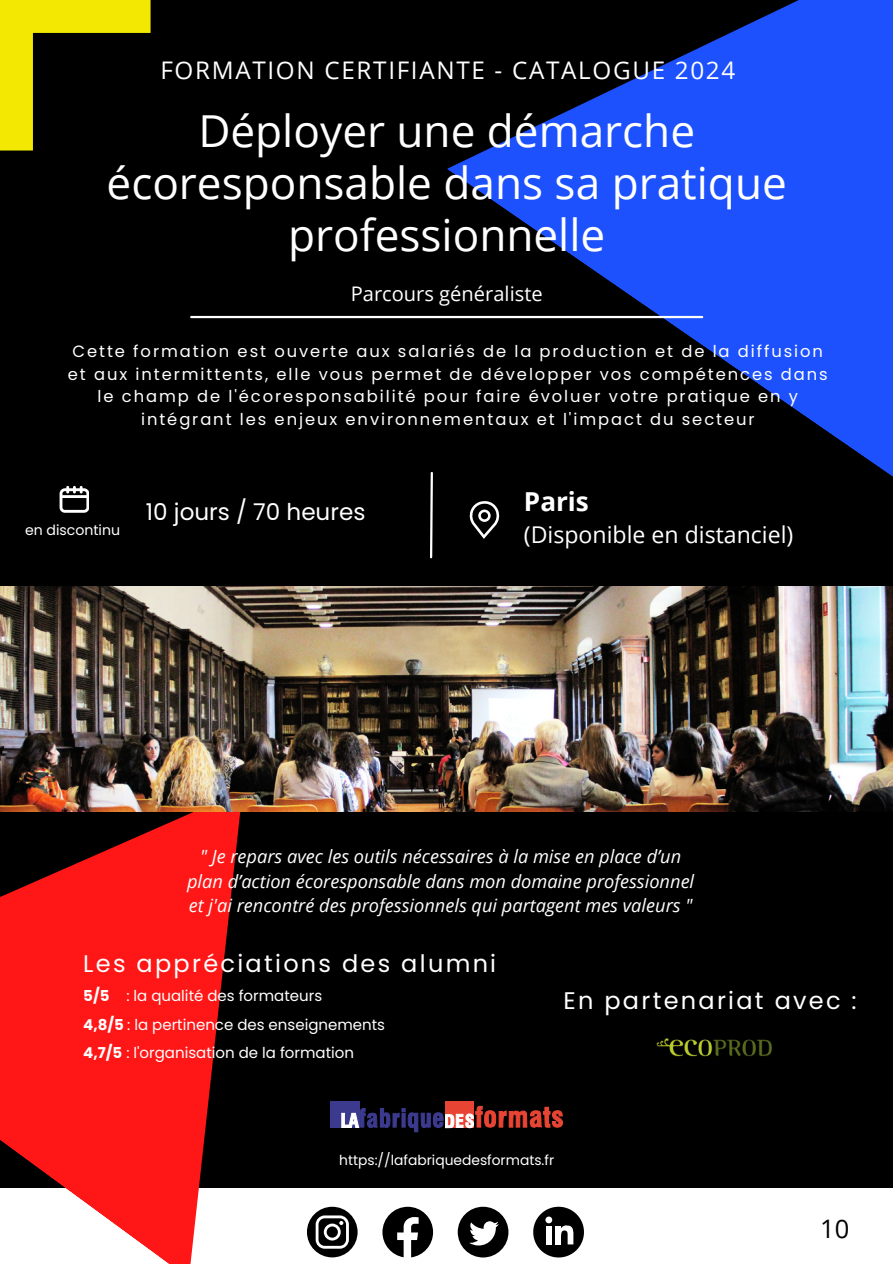
<style>
.page{position:relative;width:893px;height:1264px;background:#fff}
.page>*{position:absolute;margin:0;border:0;box-sizing:border-box;transform-origin:0 0}
.t1{font:44.1px/51.8px "Open Sans";color:#fff;text-align:center}
.t2{font:700 26.1px "Open Sans";color:#fff}
.t3{font:25.5px "Open Sans";color:#000}
.t4{font:24.3px "Open Sans";letter-spacing:.07em;color:#fff}
.t5{font:24px "Poppins";letter-spacing:.095em;color:#fff}
.t6{font:23.1px "Open Sans";color:#fff}
.t7{font:23.1px "Poppins";color:#fff}
.t8{font:20.1px "Open Sans";color:#fff}
.t9{font:italic 18.15px/24.8px "Open Sans";color:#fff;text-align:center}
.t10{font:16.35px/22.5px "Poppins";letter-spacing:.12em;color:#fff;text-align:center}
.t11{font:15px "Poppins";color:#fff}
.t12{font:14.1px "Poppins";color:#fff}
.t13{font:13.8px "Poppins";color:#fff}
.s1{font-weight:700}
</style>
<div class="page">
<div style="left:0;top:0;width:892px;height:1263px;background:#000"></div>
<div style="left:0;top:1188px;width:892px;height:75px;background:#fff"></div>
<svg style="left:446px;top:0;width:446px;height:476px;fill:#1c51fd"></svg>
<hr style="left:191px;top:316px;width:511px;height:2px;background:#fff">
<svg style="left:469px;top:501px;width:30px;height:38px"></svg>
<svg style="left:60px;top:486px;width:29px;height:27px"></svg>
<svg style="left:430px;top:472px;width:3px;height:87px"></svg>
<svg style="left:0;top:0;width:150px;height:150px"></svg>
<svg style="left:457px;top:1206px;width:51px;height:51px"></svg>
<svg style="left:533px;top:1206px;width:51px;height:51px"></svg>
<svg style="left:0;top:811px;width:440px;height:452px"></svg>
<div style="left:330px;top:1100px;width:29px;height:27px;background:#3b3a8e"></div>
<div style="left:445px;top:1100px;width:29px;height:27px;background:#e74433"></div>
<svg style="left:341px;top:1104px;width:222px;height:28px"></svg>
<img style="left:0;top:586px;width:892px;height:225px">
<img style="left:656px;top:1038px;width:116px;height:19px">
<p class="t4" style="left:160px;top:53px;width:576px">FORMATION CERTIFIANTE - CATALOGUE 2024</p>
<p class="t1" style="left:107px;top:104px;width:681px">Déployer une démarche écoresponsable dans sa pratique professionnelle</p>
<p class="t8" style="left:351px;top:280px;width:193px">Parcours généraliste</p>
<p class="t10" style="left:68px;top:340px;width:761px">Cette formation est ouverte aux salariés de la production et de la diffusion et aux intermittents, elle vous permet de développer vos compétences dans le champ de l'écoresponsabilité pour faire évoluer votre pratique en y intégrant les enjeux environnementaux et l'impact du secteur</p>
<p class="t12" style="left:25px;top:520px;width:97px">en discontinu</p>
<p class="t7" style="left:146px;top:495px;width:221px">10 jours / 70 heures</p>
<p class="t2" style="left:524px;top:483px;width:66px">Paris</p>
<p class="t6" style="left:524px;top:518px;width:271px">(Disponible en distanciel)</p>
<p class="t9" style="left:187px;top:843px;width:508px">" Je repars avec les outils nécessaires à la mise en place d’un plan d’action écoresponsable dans mon domaine professionnel et j'ai rencontré des professionnels qui partagent mes valeurs "</p>
<p class="t5" style="left:83px;top:946px;width:414px">Les appréciations des alumni</p>
<p class="t11" style="left:83px;top:985px;width:240px"><span class="s1">5/5</span> : la qualité des formateurs</p>
<p class="t11" style="left:83px;top:1013px;width:303px"><span class="s1">4,8/5</span> : la pertinence des enseignements</p>
<p class="t11" style="left:83px;top:1041px;width:272px"><span class="s1">4,7/5</span> : l'organisation de la formation</p>
<p class="t5" style="left:563px;top:983px;width:295px">En partenariat avec :</p>
<p class="t13" style="left:339px;top:1149px;width:216px">https://lafabriquedesformats.fr</p>
<p class="t3" style="left:820px;top:1210px;width:31px">10</p>
</div>
